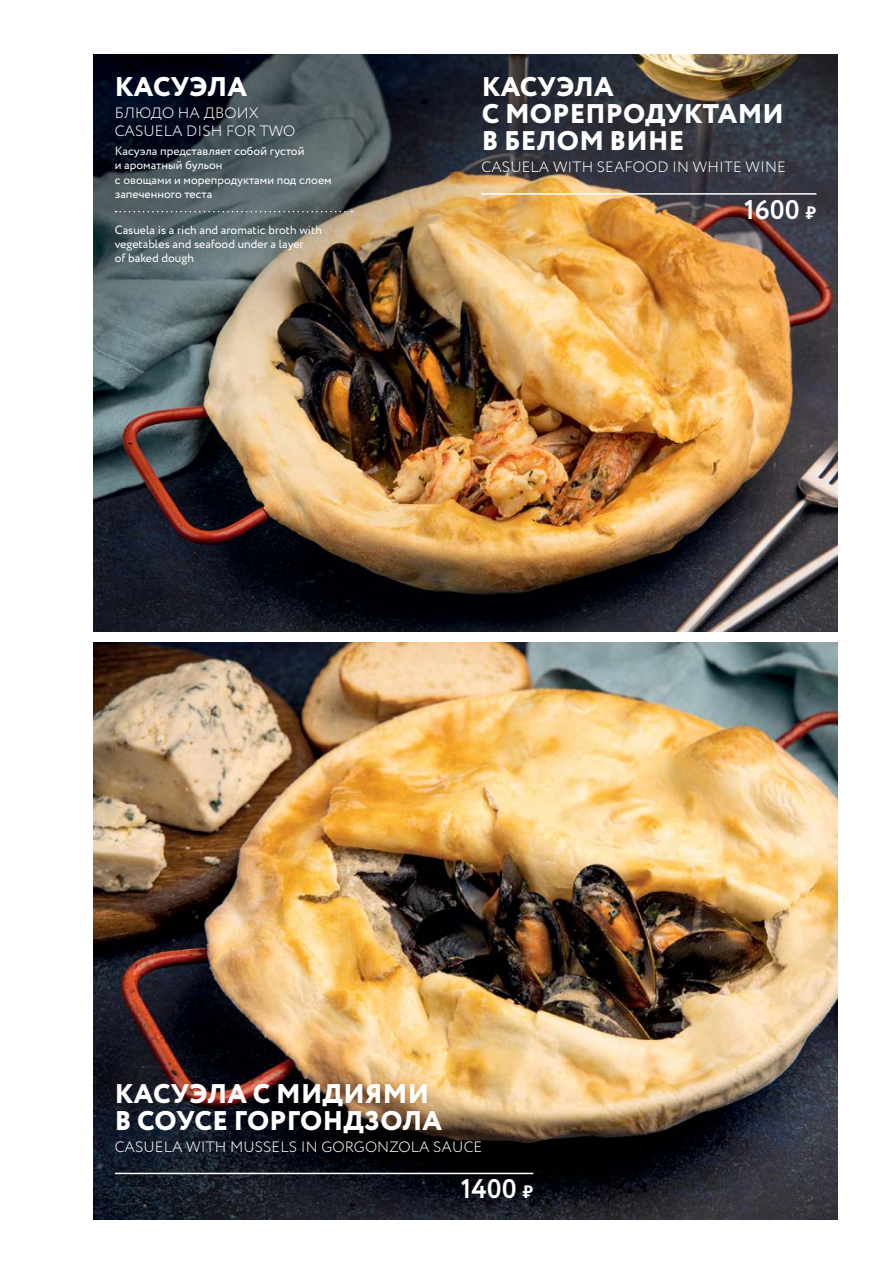
<style>
.page{position:relative;width:893px;height:1263px;background:#fff}
.page>*{position:absolute;margin:0;border:0;box-sizing:border-box;transform-origin:0 0}
.t1{font:800 27px/27px "Circe";letter-spacing:.01em;color:#fff}
.t2{font:700 27px "Circe";color:#fff}
.t3{font:300 15px/18px "Circe";letter-spacing:.01em;color:#fff}
.t4{font:12px/14.4px "Circe";color:#fff}
.s1{font-family:"PT Rouble Sans";font-weight:400;font-size:18px}
</style>
<div class="page">
<img style="left:94px;top:642px;width:744px;height:578px">
<img style="left:94px;top:54px;width:744px;height:578px">
<svg style="left:116px;top:211px;width:236px;height:1px"></svg>
<hr style="left:115px;top:1173px;width:418px;height:1px;background:#fff">
<hr style="left:482px;top:193px;width:334px;height:2px;background:#fff">
<h1 class="t1" style="left:115px;top:75px;width:134px">КАСУЭЛА</h1>
<p class="t3" style="left:115px;top:104px;width:182px">БЛЮДО НА ДВОИХ<br>CASUELA DISH FOR TWO</p>
<p class="t4" style="left:115px;top:144px;width:218px">Касуэла представляет собой густой<br>и ароматный бульон<br>с овощами и морепродуктами под слоем запеченного теста</p>
<p class="t4" style="left:115px;top:223px;width:209px">Casuela is a rich and aromatic broth with vegetables and seafood under a layer<br>of baked dough</p>
<h1 class="t1" style="left:482px;top:75px;width:304px">КАСУЭЛА<br>С МОРЕПРОДУКТАМИ<br>В БЕЛОМ ВИНЕ</h1>
<p class="t3" style="left:482px;top:159px;width:306px">CASUELA WITH SEAFOOD IN WHITE WINE</p>
<h1 class="t2" style="left:744px;top:191px;width:74px">1600 <span class="s1">Й</span></h1>
<h1 class="t1" style="left:115px;top:1081px;width:329px">КАСУЭЛА С МИДИЯМИ<br>В СОУСЕ ГОРГОНДЗОЛА</h1>
<p class="t3" style="left:115px;top:1138px;width:369px">CASUELA WITH MUSSELS IN GORGONZOLA SAUCE</p>
<h1 class="t2" style="left:461px;top:1171px;width:74px">1400 <span class="s1">Й</span></h1>
</div>
